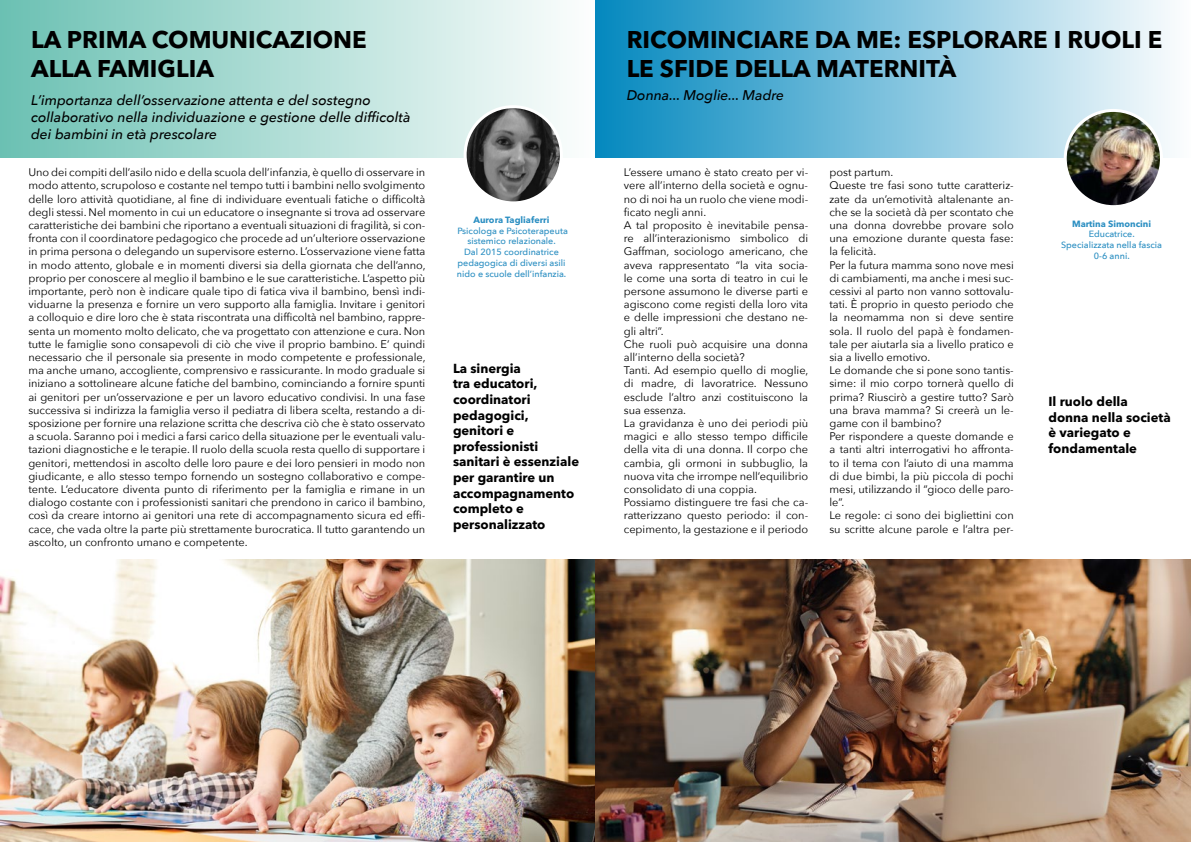
<style>
.page{position:relative;width:1191px;height:842px;background:#fff}
.page>*{position:absolute;margin:0;border:0;box-sizing:border-box;transform-origin:0 0}
.t1{font:700 24px/28.8px "Avenir Next LT Pro";color:#000}
.t2{font:italic 500 14px/16.8px "Avenir Next";color:#000}
.t3{font:700 13px/15.6px "Avenir Next LT Pro";color:#000}
.t4{font:11px/13.2px "Avenir Next";color:#000}
.t5{font:500 9px/10.8px "Avenir Next";color:#2c8fc2;text-align:center}
.t6{font:700 9px "Avenir Next LT Pro";color:#2c8fc2}
</style>
<div class="page">
<div style="left:0;top:0;width:595px;height:157px;background:linear-gradient(to right,#6bc1b3,#fdfefe)"></div>
<img style="left:0;top:560px;width:1190px;height:282px">
<img style="left:884px;top:812px;width:18px;height:23px">
<div style="left:595px;top:0;width:596px;height:157px;background:linear-gradient(to right,#0488bf,#fdfdfe)"></div>
<img style="left:466px;top:107px;width:94px;height:93px">
<div style="left:463px;top:105px;width:100px;height:99px;border:3px solid #fff;border-radius:50%"></div>
<img style="left:1065px;top:110px;width:96px;height:97px;border-radius:48px">
<div style="left:1063px;top:109px;width:100px;height:99px;border:3px solid #fff;border-radius:50%"></div>
<h1 class="t1" style="left:31px;top:25px;width:337px">LA PRIMA COMUNICAZIONE<br>ALLA FAMIGLIA</h1>
<p class="t2" style="left:31px;top:91px;width:381px">L’importanza dell’osservazione attenta e del sostegno collaborativo nella individuazione e gestione delle difficoltà dei bambini in età prescolare</p>
<p class="t4" style="left:28px;top:165px;width:399px;text-align:justify">Uno dei compiti dell’asilo nido e della scuola dell’infanzia, è quello di osservare in modo attento, scrupoloso e costante nel tempo tutti i bambini nello svolgimento delle loro attività quotidiane, al fine di individuare eventuali fatiche o difficoltà degli stessi. Nel momento in cui un educatore o insegnante si trova ad osservare caratteristiche dei bambini che riportano a eventuali situazioni di fragilità, si con&shy;fronta con il coordinatore pedagogico che procede ad un’ulteriore osservazione in prima persona o delegando un supervisore esterno. L’osservazione viene fatta in modo attento, globale e in momenti diversi sia della giornata che dell’anno, proprio per conoscere al meglio il bambino e le sue caratteristiche. L’aspetto più importante, però non è indicare quale tipo di fatica viva il bambino, bensì indi&shy;viduarne la presenza e fornire un vero supporto alla famiglia. Invitare i genitori a colloquio e dire loro che è stata riscontrata una difficoltà nel bambino, rappre&shy;senta un momento molto delicato, che va progettato con attenzione e cura. Non tutte le famiglie sono consapevoli di ciò che vive il proprio bambino. E’ quindi necessario che il personale sia presente in modo competente e professionale, ma anche umano, accogliente, comprensivo e rassicurante. In modo graduale si iniziano a sottolineare alcune fatiche del bambino, cominciando a fornire spunti ai genitori per un’osservazione e per un lavoro educativo condivisi. In una fase successiva si indirizza la famiglia verso il pediatra di libera scelta, restando a di&shy;sposizione per fornire una relazione scritta che descriva ciò che è stato osservato a scuola. Saranno poi i medici a farsi carico della situazione per le eventuali valu&shy;tazioni diagnostiche e le terapie. Il ruolo della scuola resta quello di supportare i genitori, mettendosi in ascolto delle loro paure e dei loro pensieri in modo non giudicante, e allo stesso tempo fornendo un sostegno collaborativo e compe&shy;tente. L’educatore diventa punto di riferimento per la famiglia e rimane in un dialogo costante con i professionisti sanitari che prendono in carico il bambino, così da creare intorno ai genitori una rete di accompagnamento sicura ed effi&shy;cace, che vada oltre la parte più strettamente burocratica. Il tutto garantendo un ascolto, un confronto umano e competente.</p>
<p class="t6" style="left:473px;top:214px;width:77px">Aurora Tagliaferri</p>
<p class="t5" style="left:457px;top:225px;width:112px">Psicologa e Psicoterapeuta sistemico relazionale.<br>Dal 2015 coordinatrice pedagogica di diversi asili nido e scuole dell’infanzia.</p>
<p class="t3" style="left:453px;top:360px;width:128px">La sinergia<br>tra educatori, coordinatori pedagogici, genitori e professionisti sanitari è essenziale per garantire un accompagnamento completo e personalizzato</p>
<h1 class="t1" style="left:626px;top:25px;width:537px">RICOMINCIARE DA ME: ESPLORARE I RUOLI E<br>LE SFIDE DELLA MATERNITÀ</h1>
<p class="t2" style="left:626px;top:86px;width:159px">Donna... Moglie... Madre</p>
<p class="t4" style="left:624px;top:165px;width:186px">L’essere umano è stato creato per vi&shy;vere all’interno della società e ognu&shy;no di noi ha un ruolo che viene modi&shy;ficato negli anni.<br>A tal proposito è inevitabile pensa&shy;re all’interazionismo simbolico di Gaffman, sociologo americano, che aveva rappresentato “la vita socia&shy;le come una sorta di teatro in cui le persone assumono le diverse parti e agiscono come registi della loro vita e delle impressioni che destano ne&shy;gli altri”.<br>Che ruoli può acquisire una donna all’interno della società?<br>Tanti. Ad esempio quello di moglie, di madre, di lavoratrice. Nessuno esclude l’altro anzi costituiscono la sua essenza.<br>La gravidanza è uno dei periodi più magici e allo stesso tempo difficile della vita di una donna. Il corpo che cambia, gli ormoni in subbuglio, la nuova vita che irrompe nell’equilibrio consolidato di una coppia.<br>Possiamo distinguere tre fasi che ca&shy;ratterizzano questo periodo: il con&shy;cepimento, la gestazione e il periodo</p>
<p class="t4" style="left:829px;top:165px;width:186px">post partum.<br>Queste tre fasi sono tutte caratteriz&shy;zate da un’emotività altalenante an&shy;che se la società dà per scontato che una donna dovrebbe provare solo una emozione durante questa fase: la felicità.<br>Per la futura mamma sono nove mesi di cambiamenti, ma anche i mesi suc&shy;cessivi al parto non vanno sottovalu&shy;tati. È proprio in questo periodo che la neomamma non si deve sentire sola. Il ruolo del papà è fondamen&shy;tale per aiutarla sia a livello pratico e sia a livello emotivo.<br>Le domande che si pone sono tantis&shy;sime: il mio corpo tornerà quello di prima? Riuscirò a gestire tutto? Sarò una brava mamma? Si creerà un le&shy;game con il bambino?<br>Per rispondere a queste domande e a tanti altri interrogativi ho affronta&shy;to il tema con l’aiuto di una mamma di due bimbi, la più piccola di pochi mesi, utilizzando il “gioco delle paro&shy;le”.<br>Le regole: ci sono dei bigliettini con su scritte alcune parole e l’altra per-</p>
<p class="t6" style="left:1072px;top:218px;width:80px">Martina Simoncini</p>
<p class="t5" style="left:1061px;top:228px;width:103px">Educatrice.<br>Specializzata nella fascia<br>0-6 anni.</p>
<p class="t3" style="left:1048px;top:393px;width:124px">Il ruolo della donna nella società è variegato e fondamentale</p>
</div>
